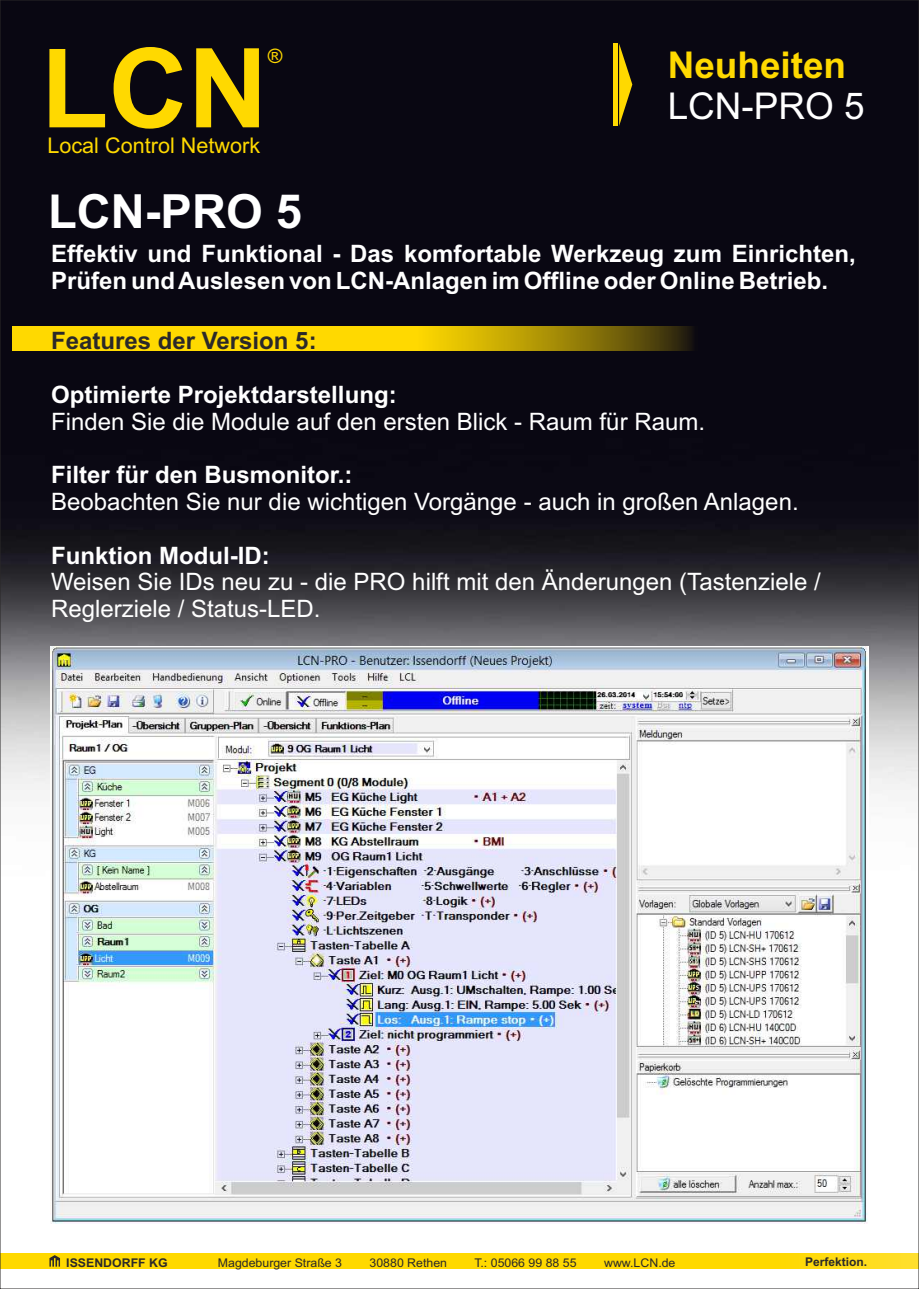
<style>
.page{position:relative;width:919px;height:1289px;background:#fff}
.page>*{position:absolute;margin:0;border:0;box-sizing:border-box;transform-origin:0 0}
.t1{font:700 110.25px "Arial";color:#ffd900}
.t2{font:700 47.1px "Arial";color:#fff}
.t3{font:700 36.9px "Arial";color:#ffd900}
.t4{font:36.9px "Arial";color:#fff}
.t5{font:700 24px/26.8px "Arial";color:#fff}
.t6{font:24px/26.8px "Arial";color:#fff}
.t7{font:700 24px "Arial";color:#2b2929}
.t8{font:21.6px "Arial";color:#ffd900}
.t9{font:19.95px "Arial";color:#ffd900}
.t10{font:12px "Arial";color:#2b2929}
.t11{font:700 12px "Arial";color:#2b2929}
</style>
<div class="page">
<img style="left:2px;top:2px;width:914px;height:1222px">
<div style="left:0;top:1253px;width:918px;height:15px;background:#ffd900"></div>
<svg style="left:49px;top:1255px;width:11px;height:11px"></svg>
<img style="left:50px;top:646px;width:818px;height:577px">
<svg style="left:13px;top:326px;width:893px;height:25px;background:#a68d06"></svg>
<hr style="left:613px;top:44px;width:4px;height:82px;background:#ffd900">
<svg style="left:619px;top:44px;width:13px;height:82px"></svg>
<h1 class="t1" style="left:41px;top:47px;width:228px">LCN</h1>
<p class="t9" style="left:268px;top:49px;width:16px">®</p>
<p class="t8" style="left:47px;top:137px;width:214px">Local Control Network</p>
<h2 class="t2" style="left:48px;top:193px;width:255px">LCN-PRO 5</h2>
<h3 class="t3" style="left:667px;top:51px;width:180px">Neuheiten</h3>
<h3 class="t4" style="left:667px;top:92px;width:198px">LCN-PRO 5</h3>
<p class="t5" style="left:51px;top:242px;width:806px">Effektiv und Funktional - Das komfortable Werkzeug zum Einrichten,<br>Prüfen und Auslesen von LCN-Anlagen im Offline oder Online Betrieb.</p>
<p class="t7" style="left:51px;top:331px;width:267px">Features der Version 5:</p>
<p class="t5" style="left:51px;top:383px;width:347px">Optimierte Projektdarstellung:</p>
<p class="t6" style="left:51px;top:410px;width:655px">Finden Sie die Module auf den ersten Blick - Raum für Raum.</p>
<p class="t5" style="left:51px;top:463px;width:303px">Filter für den Busmonitor.:</p>
<p class="t6" style="left:51px;top:490px;width:749px">Beobachten Sie nur die wichtigen Vorgänge - auch in großen Anlagen.</p>
<p class="t5" style="left:51px;top:544px;width:220px">Funktion Modul-ID:</p>
<p class="t6" style="left:51px;top:571px;width:771px">Weisen Sie IDs neu zu - die PRO hilft mit den Änderungen (Tastenziele /<br>Reglerziele / Status-LED.</p>
<p class="t11" style="left:66px;top:1257px;width:103px">ISSENDORFF KG</p>
<p class="t10" style="left:218px;top:1257px;width:126px">Magdeburger Straße 3</p>
<p class="t10" style="left:369px;top:1257px;width:79px">30880 Rethen</p>
<p class="t10" style="left:474px;top:1257px;width:104px">T.: 05066 99 88 55</p>
<p class="t10" style="left:604px;top:1257px;width:73px">www.LCN.de</p>
<p class="t11" style="left:805px;top:1257px;width:64px">Perfektion.</p>
</div>
